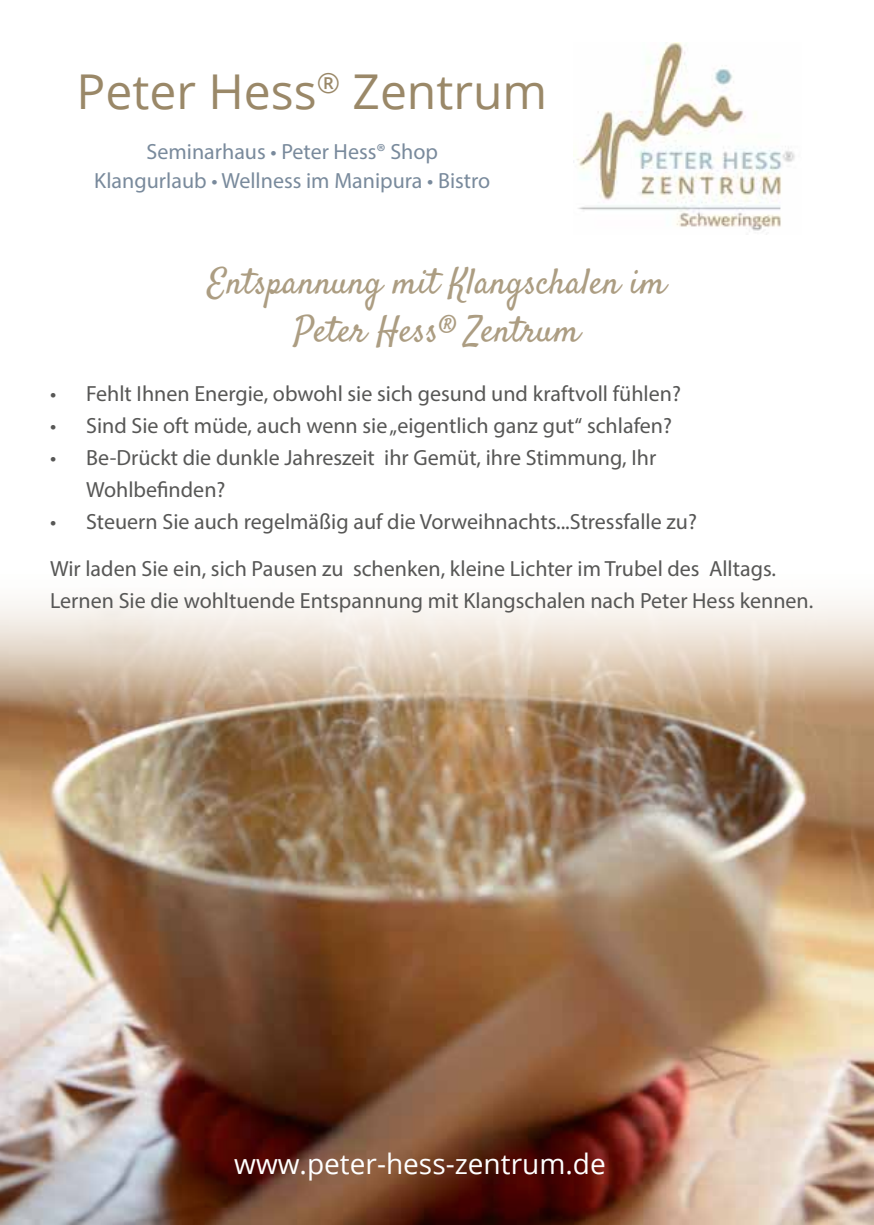
<style>
.page{position:relative;width:874px;height:1225px;background:#fff}
.page>*{position:absolute;margin:0;border:0;box-sizing:border-box;transform-origin:0 0}
.t1{font:48px "Open Sans";color:#9a8868}
.t2{font:36px/48px "Satisfy";color:#ac9d82;text-align:center}
.t3{font:28px "Open Sans";color:#fff}
.t4{font:22px/32px "Myriad Pro";color:#575756}
.t5{font:22px/28.8px "Myriad Pro";color:#798a9c;text-align:center}
</style>
<div class="page">
<img style="left:0;top:596px;width:873px;height:629px">
<img style="left:573px;top:43px;width:222px;height:188px">
<h1 class="t1" style="left:77px;top:57px;width:472px">Peter Hess<sup>®</sup> Zentrum</h1>
<p class="t5" style="left:94px;top:137px;width:397px">Seminarhaus • Peter Hess® Shop<br>Klangurlaub • Wellness im Manipura • Bistro</p>
<h2 class="t2" style="left:208px;top:261px;width:459px">Entspannung mit Klangschalen im<br>Peter Hess® Zentrum</h2>
<p class="t4" style="left:50px;top:377px;width:632px">• Fehlt Ihnen Energie, obwohl sie sich gesund und kraftvoll fühlen?</p>
<p class="t4" style="left:50px;top:409px;width:623px">• Sind Sie oft müde, auch wenn sie „eigentlich ganz gut“ schlafen?</p>
<p class="t4" style="left:86px;top:441px;width:571px;text-indent:-36px">• Be-Drückt die dunkle Jahreszeit ihr Gemüt, ihre Stimmung, Ihr<br>Wohlbefinden?</p>
<p class="t4" style="left:50px;top:505px;width:648px">• Steuern Sie auch regelmäßig auf die Vorweihnachts...Stressfalle zu?</p>
<p class="t4" style="left:50px;top:552px;width:764px">Wir laden Sie ein, sich Pausen zu schenken, kleine Lichter im Trubel des Alltags.<br>Lernen Sie die wohltuende Entspannung mit Klangschalen nach Peter Hess kennen.</p>
<p class="t3" style="left:234px;top:1144px;width:373px">www.peter-hess-zentrum.de</p>
</div>
